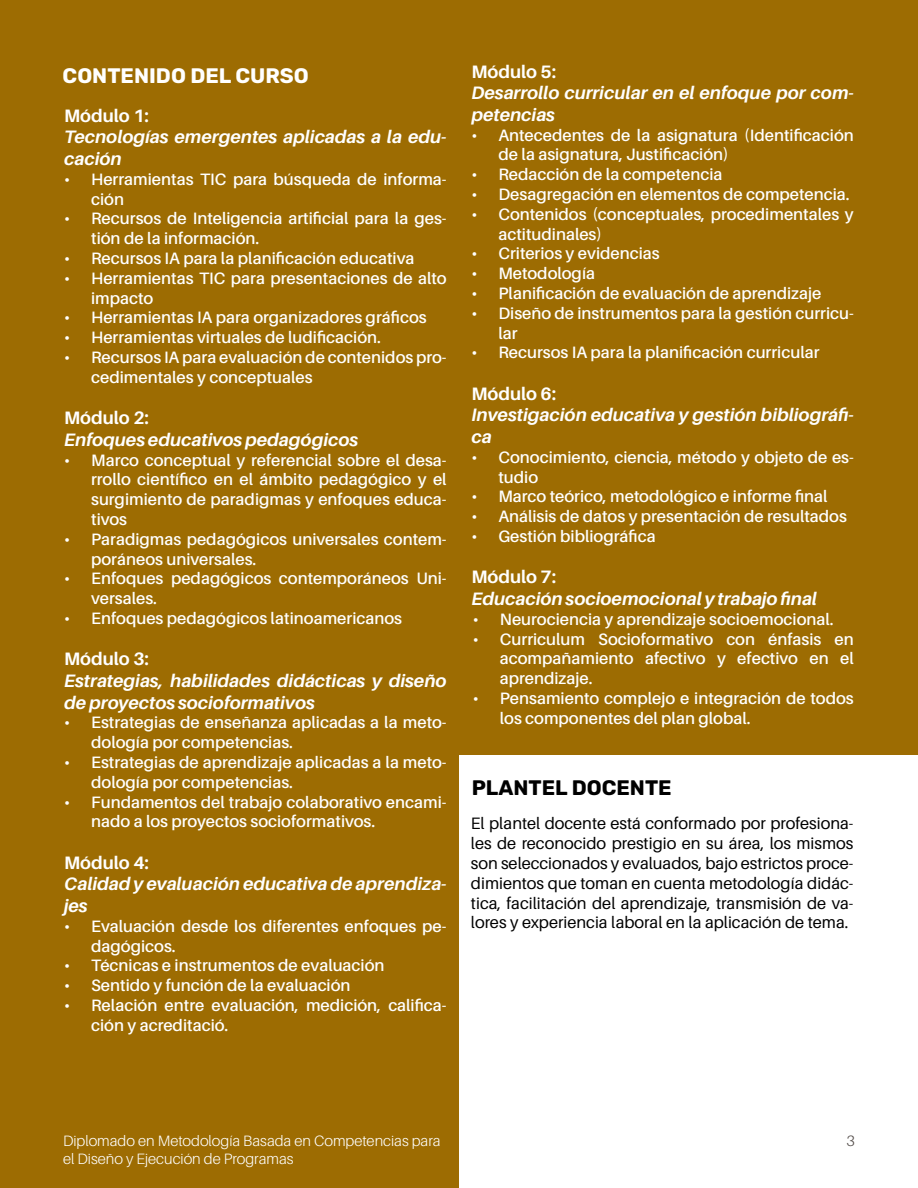
<style>
.page{position:relative;width:918px;height:1188px;background:#fff}
.page>*{position:absolute;margin:0;border:0;box-sizing:border-box;transform-origin:0 0}
.t1{font:700 21px "Rubik";color:#fff}
.t2{font:700 21px "Rubik";color:#000}
.t3{font:italic 700 18px/21.6px "Aileron";color:#fff}
.t4{font:700 18px "Aileron";color:#fff}
.t5{font:600 16.5px/19.8px "Aileron";color:#fff}
.t6{font:16.5px/19.8px "Aileron";color:#000;text-align:justify}
.t7{font:300 15px/18px "Aileron";color:#fff}
.t8{font:300 15px "Aileron";color:#524b48}
</style>
<div class="page">
<div style="left:363px;top:0;width:555px;height:754px;background:#9d6c02"></div>
<div style="left:0;top:0;width:459px;height:1188px;background:#9d6c02"></div>
<p class="t1" style="left:63px;top:64px;width:248px">CONTENIDO DEL CURSO</p>
<p class="t4" style="left:64px;top:106px;width:86px">Módulo 1:</p>
<p class="t3" style="left:64px;top:127px;width:384px">Tecnologías emergentes aplicadas a la edu&shy;cación</p>
<p class="t5" style="left:91px;top:169px;width:357px;text-indent:-27px">• Herramientas TIC para búsqueda de informa&shy;ción</p>
<p class="t5" style="left:91px;top:209px;width:357px;text-indent:-27px">• Recursos de Inteligencia artificial para la ges&shy;tión de la información.</p>
<p class="t5" style="left:64px;top:249px;width:352px">• Recursos IA para la planificación educativa</p>
<p class="t5" style="left:91px;top:268px;width:357px;text-indent:-27px">• Herramientas TIC para presentaciones de alto impacto</p>
<p class="t5" style="left:64px;top:308px;width:364px">• Herramientas IA para organizadores gráficos</p>
<p class="t5" style="left:64px;top:328px;width:318px">• Herramientas virtuales de ludificación.</p>
<p class="t5" style="left:91px;top:348px;width:357px;text-indent:-27px">• Recursos IA para evaluación de contenidos pro&shy;cedimentales y conceptuales</p>
<p class="t4" style="left:64px;top:408px;width:86px">Módulo 2:</p>
<p class="t3" style="left:64px;top:429px;width:296px">Enfoques educativos pedagógicos</p>
<p class="t5" style="left:91px;top:450px;width:357px;text-align:justify;text-indent:-27px">• Marco conceptual y referencial sobre el desa&shy;rrollo científico en el ámbito pedagógico y el surgimiento de paradigmas y enfoques educa&shy;tivos</p>
<p class="t5" style="left:91px;top:529px;width:357px;text-indent:-27px">• Paradigmas pedagógicos universales contem&shy;poráneos universales.</p>
<p class="t5" style="left:91px;top:569px;width:357px;text-indent:-27px">• Enfoques pedagógicos contemporáneos Uni&shy;versales.</p>
<p class="t5" style="left:64px;top:609px;width:339px">• Enfoques pedagógicos latinoamericanos</p>
<p class="t4" style="left:64px;top:649px;width:86px">Módulo 3:</p>
<p class="t3" style="left:64px;top:670px;width:384px">Estrategias, habilidades didácticas y diseño de proyectos socioformativos</p>
<p class="t5" style="left:91px;top:713px;width:357px;text-indent:-27px">• Estrategias de enseñanza aplicadas a la meto&shy;dología por competencias.</p>
<p class="t5" style="left:91px;top:753px;width:357px;text-indent:-27px">• Estrategias de aprendizaje aplicadas a la meto&shy;dología por competencias.</p>
<p class="t5" style="left:91px;top:792px;width:357px;text-indent:-27px">• Fundamentos del trabajo colaborativo encami&shy;nado a los proyectos socioformativos.</p>
<p class="t4" style="left:64px;top:853px;width:86px">Módulo 4:</p>
<p class="t3" style="left:64px;top:874px;width:384px">Calidad y evaluación educativa de aprendiza&shy;jes</p>
<p class="t5" style="left:91px;top:916px;width:357px;text-indent:-27px">• Evaluación desde los diferentes enfoques pe&shy;dagógicos.</p>
<p class="t5" style="left:64px;top:956px;width:322px">• Técnicas e instrumentos de evaluación</p>
<p class="t5" style="left:64px;top:976px;width:288px">• Sentido y función de la evaluación</p>
<p class="t5" style="left:91px;top:996px;width:357px;text-indent:-27px">• Relación entre evaluación, medición, califica&shy;ción y acreditació.</p>
<p class="t4" style="left:471px;top:61px;width:86px">Módulo 5:</p>
<p class="t3" style="left:471px;top:82px;width:384px">Desarrollo curricular en el enfoque por com&shy;petencias</p>
<p class="t5" style="left:498px;top:125px;width:357px;text-indent:-27px">• Antecedentes de la asignatura (Identificación de la asignatura, Justificación)</p>
<p class="t5" style="left:471px;top:165px;width:253px">• Redacción de la competencia</p>
<p class="t5" style="left:471px;top:185px;width:380px">• Desagregación en elementos de competencia.</p>
<p class="t5" style="left:498px;top:204px;width:357px;text-indent:-27px">• Contenidos (conceptuales, procedimentales y actitudinales)</p>
<p class="t5" style="left:471px;top:244px;width:190px">• Criterios y evidencias</p>
<p class="t5" style="left:471px;top:264px;width:125px">• Metodología</p>
<p class="t5" style="left:471px;top:284px;width:352px">• Planificación de evaluación de aprendizaje</p>
<p class="t5" style="left:498px;top:303px;width:357px;text-indent:-27px">• Diseño de instrumentos para la gestión curricu&shy;lar</p>
<p class="t5" style="left:471px;top:343px;width:350px">• Recursos IA para la planificación curricular</p>
<p class="t4" style="left:471px;top:384px;width:86px">Módulo 6:</p>
<p class="t3" style="left:471px;top:404px;width:384px">Investigación educativa y gestión bibliográfi&shy;ca</p>
<p class="t5" style="left:498px;top:447px;width:357px;text-indent:-27px">• Conocimiento, ciencia, método y objeto de es&shy;tudio</p>
<p class="t5" style="left:471px;top:487px;width:358px">• Marco teórico, metodológico e informe final</p>
<p class="t5" style="left:471px;top:507px;width:377px">• Análisis de datos y presentación de resultados</p>
<p class="t5" style="left:471px;top:527px;width:186px">• Gestión bibliográfica</p>
<p class="t4" style="left:471px;top:567px;width:86px">Módulo 7:</p>
<p class="t3" style="left:471px;top:588px;width:347px">Educación socioemocional y trabajo final</p>
<p class="t5" style="left:473px;top:609px;width:362px">• Neurociencia y aprendizaje socioemocional.</p>
<p class="t5" style="left:500px;top:629px;width:355px;text-align:justify;text-indent:-27px">• Curriculum Socioformativo con énfasis en acompañamiento afectivo y efectivo en el aprendizaje.</p>
<p class="t5" style="left:500px;top:689px;width:355px;text-indent:-27px">• Pensamiento complejo e integración de todos los componentes del plan global.</p>
<p class="t2" style="left:472px;top:776px;width:201px">PLANTEL DOCENTE</p>
<p class="t6" style="left:471px;top:814px;width:384px">El plantel docente está conformado por profesiona&shy;les de reconocido prestigio en su área, los mismos son seleccionados y evaluados, bajo estrictos proce&shy;dimientos que toman en cuenta metodología didác&shy;tica, facilitación del aprendizaje, transmisión de va&shy;lores y experiencia laboral en la aplicación de tema.</p>
<p class="t7" style="left:63px;top:1132px;width:379px">Diplomado en Metodología Basada en Competencias para el Diseño y Ejecución de Programas</p>
<p class="t8" style="left:847px;top:1132px;width:10px">3</p>
</div>
